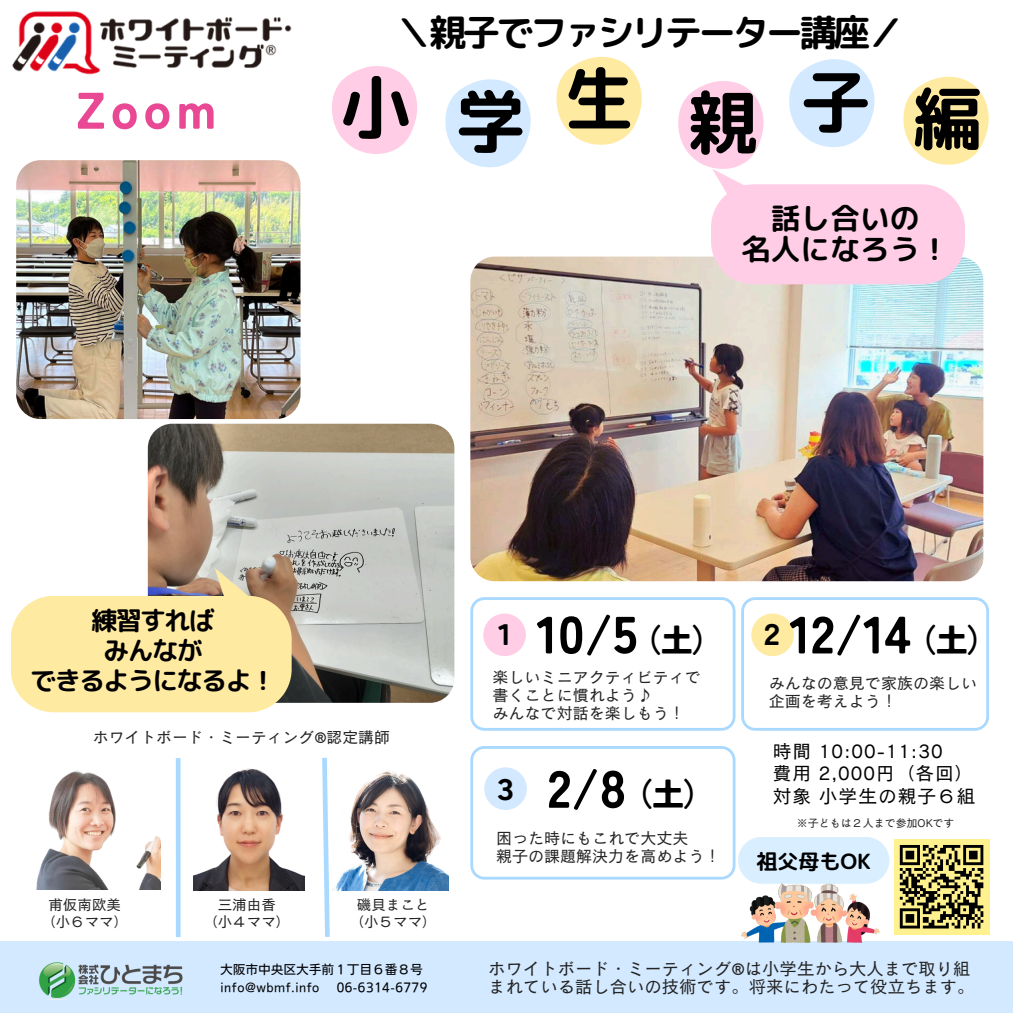
<style>
.page{position:relative;width:1013px;height:1013px;background:#fff}
.page>*{position:absolute;margin:0;border:0;box-sizing:border-box;transform-origin:0 0}
.t1{font:69.62px "rounded mplus 1 p bold";color:#000}
.t2{font:900 52.25px "Tsunagi Gothic";color:#000}
.t3{font:900 51.38px "Tsunagi Gothic";color:#e84894}
.t4{font:37.12px "rounded mplus 1 p bold";letter-spacing:-.095em;color:#000}
.t5{font:900 32px "Tsunagi Gothic";color:#000}
.t6{font:29.75px/31px "rounded mplus 1 p bold";color:#000;text-align:center}
.t7{font:900 29.62px "Tsunagi Gothic";color:#000}
.t8{font:26px/30px "rounded mplus 1 p bold";letter-spacing:-.06em;color:#000;text-align:center}
.t9{font:21px "rounded mplus 1 p bold";color:#000}
.t10{font:18.75px/22.5px "Canva Cezanne Pro N M";letter-spacing:.05em;color:#000}
.t11{font:17.38px/17.8px "Canva Cezanne Pro N M";color:#242424}
.t12{font:16px "Canva Cezanne Pro N M";color:#242424}
.t13{font:15.75px "Canva Cezanne Pro N M";color:#242424}
.t14{font:14.5px "Canva Cezanne Pro N M";color:#242424}
.t15{font:12.12px "Nud Motoya Cedar Std W3";letter-spacing:.04em;color:#000}
.t16{font:11px "Canva Cezanne Pro N M";color:#242424}
</style>
<div class="page">
<div style="left:0;top:941px;width:1012px;height:71px;background:#d2e9ff"></div>
<img style="left:39px;top:962px;width:144px;height:38px">
<svg style="left:445px;top:79px;width:86px;height:89px"></svg>
<svg style="left:556px;top:57px;width:86px;height:88px"></svg>
<svg style="left:332px;top:66px;width:86px;height:88px"></svg>
<img style="left:332px;top:770px;width:116px;height:120px">
<img style="left:36px;top:770px;width:125px;height:120px">
<svg style="left:322px;top:757px;width:8px;height:180px"></svg>
<hr style="left:176px;top:758px;width:4px;height:179px;background:#a9d9ff">
<img style="left:193px;top:768px;width:112px;height:122px">
<svg style="left:470px;top:597px;width:265px;height:133px"></svg>
<svg style="left:741px;top:597px;width:247px;height:133px"></svg>
<div style="left:483px;top:613px;width:43px;height:43px;background:#ffcde5;border-radius:50%"></div>
<div style="left:751px;top:613px;width:43px;height:43px;background:#ffeaa2;border-radius:50%"></div>
<div style="left:894px;top:839px;width:95px;height:95px;background:#fff28e"></div>
<svg style="left:899px;top:845px;width:85px;height:84px"></svg>
<img style="left:148px;top:424px;width:306px;height:278px">
<img style="left:12px;top:11px;width:280px;height:64px">
<img style="left:16px;top:160px;width:284px;height:259px;border-radius:24px">
<svg style="left:11px;top:568px;width:280px;height:144px;background:#f4e2a9"></svg>
<img style="left:470px;top:256px;width:513px;height:325px">
<svg style="left:677px;top:59px;width:312px;height:225px"></svg>
<svg style="left:470px;top:746px;width:419px;height:137px"></svg>
<img style="left:741px;top:883px;width:138px;height:59px">
<p class="t3" style="left:76px;top:83px;width:142px">Zoom</p>
<p class="t4" style="left:395px;top:6px;width:510px">＼親子でファシリテーター講座／</p>
<p class="t1" style="left:341px;top:58px;width:71px">小</p>
<p class="t1" style="left:564px;top:49px;width:71px">生</p>
<p class="t1" style="left:801px;top:53px;width:71px">子</p>
<h1 class="t1" style="left:456px;top:72px;width:71px">学</h1>
<h3 class="t1" style="left:687px;top:73px;width:71px">親</h3>
<p class="t1" style="left:912px;top:69px;width:71px">編</p>
<p class="t6" style="left:741px;top:202px;width:210px">話し合いの<br>名人になろう！</p>
<p class="t8" style="left:30px;top:605px;width:247px">練習すれば<br>みんなが<br>できるようになるよ！</p>
<h3 class="t7" style="left:488px;top:619px;width:31px">１</h3>
<p class="t2" style="left:536px;top:607px;width:103px">10/5</p>
<h1 class="t5" style="left:630px;top:624px;width:94px">（土）</h1>
<p class="t7" style="left:757px;top:619px;width:31px">２</p>
<p class="t2" style="left:789px;top:607px;width:123px">12/14</p>
<p class="t5" style="left:905px;top:623px;width:94px">（土）</p>
<h3 class="t12" style="left:492px;top:669px;width:210px">楽しいミニアクティビティで</h3>
<h1 class="t12" style="left:492px;top:687px;width:162px">書くことに慣れよう♪</h1>
<p class="t12" style="left:492px;top:705px;width:194px">みんなで対話を楽しもう！</p>
<p class="t12" style="left:768px;top:675px;width:210px">みんなの意見で家族の楽しい</p>
<p class="t12" style="left:768px;top:693px;width:130px">企画を考えよう！</p>
<h4 class="t13" style="left:93px;top:729px;width:298px">ホワイトボード・ミーティング®︎認定講師</h4>
<h6 class="t14" style="left:48px;top:897px;width:74px">甫仮南欧美</h6>
<h1 class="t14" style="left:41px;top:914px;width:89px">（小６ママ）</h1>
<p class="t14" style="left:218px;top:897px;width:58px">三浦由香</p>
<h3 class="t14" style="left:203px;top:914px;width:89px">（小４ママ）</h3>
<p class="t14" style="left:357px;top:897px;width:74px">磯貝まこと</p>
<p class="t14" style="left:349px;top:914px;width:89px">（小５ママ）</p>
<p class="t15" style="left:221px;top:963px;width:204px">大阪市中央区大手前１丁目６番８号</p>
<p class="t15" style="left:221px;top:981px;width:100px">info@wbmf.info</p>
<p class="t15" style="left:337px;top:981px;width:92px">06-6314-6779</p>
<p class="t7" style="left:490px;top:774px;width:31px">３</p>
<p class="t2" style="left:547px;top:761px;width:80px">2/8</p>
<p class="t5" style="left:622px;top:778px;width:94px">（土）</p>
<p class="t12" style="left:496px;top:829px;width:194px">困った時にもこれで大丈夫</p>
<h5 class="t12" style="left:496px;top:847px;width:226px">親子の課題解決力を高めよう！</h5>
<p class="t10" style="left:772px;top:739px;width:204px">時間 10:00-11:30<br>費用 2,000円（各回）対象小学生の親子６組</p>
<p class="t16" style="left:797px;top:817px;width:159px">※子どもは２人まで参加OKです</p>
<p class="t9" style="left:756px;top:846px;width:116px">祖父母もOK</p>
<p class="t11" style="left:488px;top:959px;width:488px">ホワイトボード・ミーティング®︎は小学生から大人まで取り組まれている話し合いの技術です。将来にわたって役立ちます。</p>
</div>
